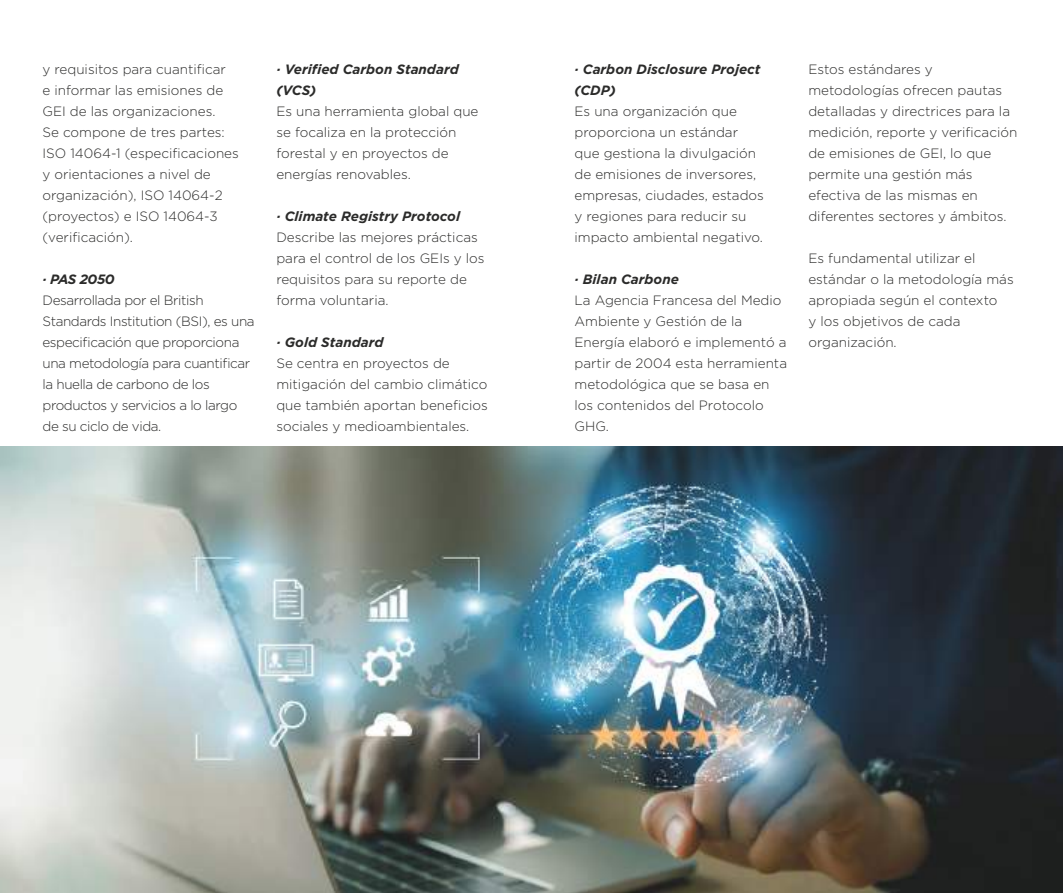
<style>
.page{position:relative;width:1063px;height:893px;background:#fff}
.page>*{position:absolute;margin:0;border:0;box-sizing:border-box;transform-origin:0 0}
.t1{font:300 13.5px/21px "Gotham Pro";color:#2b2b2a}
.t2{font:300 13.5px/21px "Gotham Pro";letter-spacing:-.03em;color:#2b2b2a}
.t3{font:italic 700 13.5px/21px "Gotham Pro";color:#2b2b2a}
</style>
<div class="page">
<img style="left:0;top:446px;width:1063px;height:447px">
<p class="t1" style="left:43px;top:59px;width:198px">y requisitos para cuantificar<br>e informar las emisiones de<br>GEI de las organizaciones.<br>Se compone de tres partes:<br>ISO 14064-1 (especificaciones y orientaciones a nivel de organización), ISO 14064-2 (proyectos) e ISO 14064-3 (verificación).</p>
<p class="t3" style="left:43px;top:268px;width:74px">· PAS 2050</p>
<p class="t2" style="left:43px;top:290px;width:214px">Desarrollada por el British<br>Standards Institution (BSI), es una especificación que proporciona una metodología para cuantificar la huella de carbono de los productos y servicios a lo largo de su ciclo de vida.</p>
<p class="t3" style="left:276px;top:58px;width:184px">· Verified Carbon Standard (VCS)</p>
<p class="t1" style="left:276px;top:101px;width:204px">Es una herramienta global que se focaliza en la protección forestal y en proyectos de energías renovables.</p>
<p class="t3" style="left:276px;top:205px;width:185px">· Climate Registry Protocol</p>
<p class="t1" style="left:276px;top:227px;width:210px">Describe las mejores prácticas para el control de los GEIs y los requisitos para su reporte de forma voluntaria.</p>
<p class="t3" style="left:276px;top:331px;width:109px">· Gold Standard</p>
<p class="t1" style="left:276px;top:353px;width:213px">Se centra en proyectos de mitigación del cambio climático que también aportan beneficios sociales y medioambientales.</p>
<p class="t3" style="left:575px;top:58px;width:187px">· Carbon Disclosure Project (CDP)</p>
<p class="t1" style="left:575px;top:101px;width:191px">Es una organización que proporciona un estándar que gestiona la divulgación de emisiones de inversores, empresas, ciudades, estados y regiones para reducir su impacto ambiental negativo.</p>
<p class="t3" style="left:575px;top:268px;width:106px">· Bilan Carbone</p>
<p class="t1" style="left:575px;top:290px;width:214px">La Agencia Francesa del Medio<br>Ambiente y Gestión de la<br>Energía elaboró e implementó a partir de 2004 esta herramienta metodológica que se basa en los contenidos del Protocolo<br>GHG.</p>
<p class="t1" style="left:808px;top:59px;width:210px">Estos estándares y metodologías ofrecen pautas detalladas y directrices para la medición, reporte y verificación de emisiones de GEI, lo que permite una gestión más efectiva de las mismas en diferentes sectores y ámbitos.</p>
<p class="t1" style="left:808px;top:248px;width:207px">Es fundamental utilizar el estándar o la metodología más apropiada según el contexto<br>y los objetivos de cada organización.</p>
</div>
